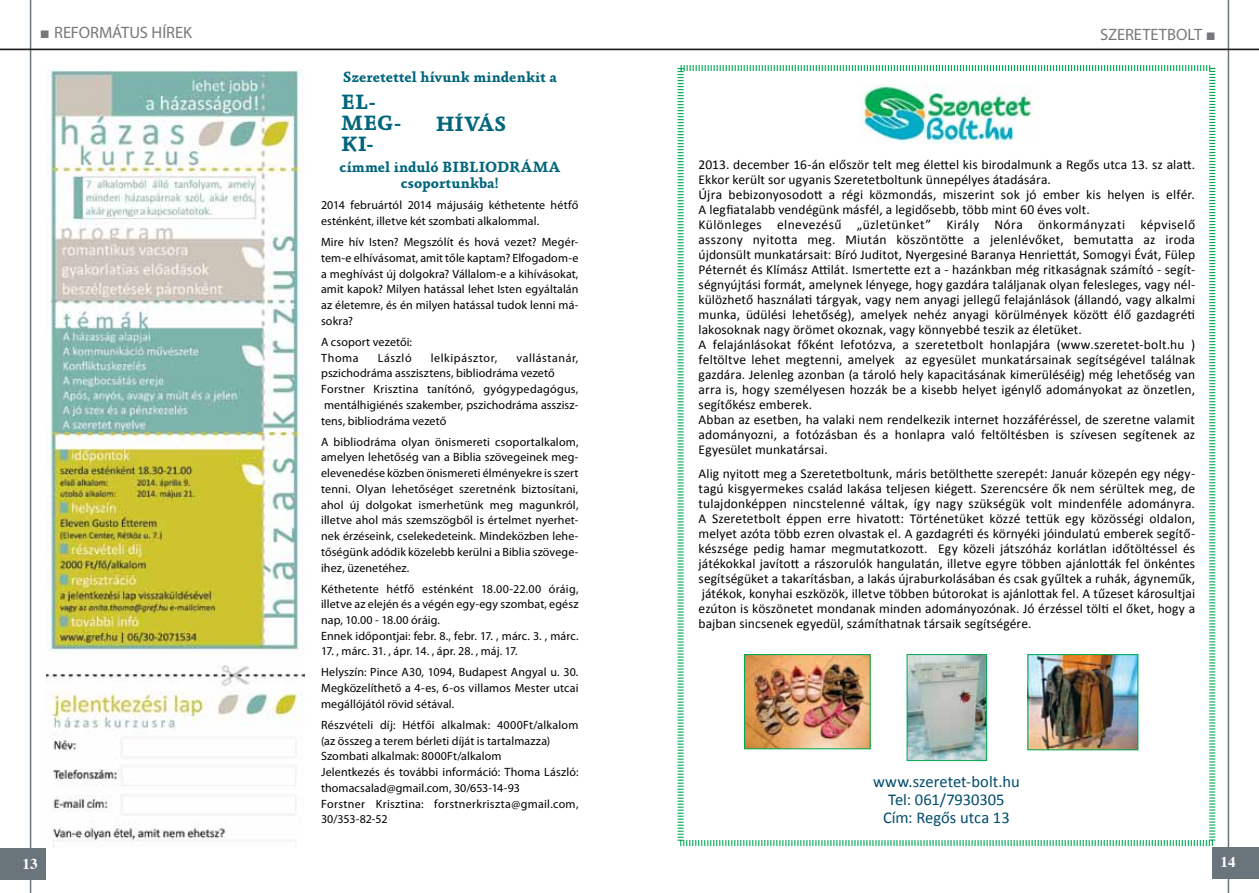
<style>
.page{position:relative;width:1259px;height:893px;background:#fff}
.page>*{position:absolute;margin:0;border:0;box-sizing:border-box;transform-origin:0 0}
.t1{font:700 21px/21px "Absara";letter-spacing:.005em;color:#00657c}
.t2{font:16.5px/18px "Calibri";color:#004c6c;text-align:center}
.t3{font:16.5px "Myriad Pro";letter-spacing:-.015em;color:#77787b}
.t4{font:700 15px/16.5px "Absara";letter-spacing:.01em;color:#00657c;text-align:center}
.t5{font:700 15px "Times";color:#fff}
.t6{font:13.5px/15px "Calibri";letter-spacing:.01em;color:#000}
.t7{font:12px/15.8px "Myriad Pro";letter-spacing:.01em;color:#000}
.t8{font:12px "Myriad Pro";letter-spacing:.055em;color:#000}
.s1{font-family:"Times New Roman"}
</style>
<div class="page">
<hr style="left:30px;top:0;width:1px;height:893px;background:#6a747b">
<div style="left:0;top:848px;width:46px;height:32px;background:#6a747b"></div>
<hr style="left:1227px;top:0;width:2px;height:893px;background:#6a747b">
<hr style="left:0;top:49px;width:1259px;height:1px;background:#000">
<div style="left:1212px;top:847px;width:47px;height:32px;background:#6a747b"></div>
<svg style="left:677px;top:65px;width:539px;height:782px"></svg>
<img style="left:860px;top:84px;width:173px;height:59px">
<img style="left:908px;top:656px;width:77px;height:103px">
<div style="left:906px;top:654px;width:81px;height:107px;border:1px solid #0a5"></div>
<img style="left:746px;top:656px;width:122px;height:91px">
<div style="left:744px;top:654px;width:126px;height:95px;border:1px solid #0a5"></div>
<img style="left:1029px;top:656px;width:107px;height:92px">
<div style="left:1027px;top:654px;width:111px;height:96px;border:1px solid #0a5"></div>
<img style="left:46px;top:70px;width:258px;height:778px">
<p class="t3" style="left:40px;top:22px;width:136px"><span class="s1">■</span> Református Hírek</p>
<p class="t3" style="left:1100px;top:24px;width:18px">Szeretetbo</p>
<p class="t3" style="left:1187px;top:24px;width:30px">lt <span class="s1">■</span></p>
<p class="t4" style="left:343px;top:69px;width:215px">Szeretettel hívunk mindenkit a</p>
<h1 class="t1" style="left:341px;top:92px;width:62px">El-<br>MEG-<br>KI-</h1>
<p class="t4" style="left:339px;top:159px;width:222px">címmel induló BIBLIODRÁMA csoportunkba!</p>
<p class="t7" style="left:321px;top:197px;width:259px">2014 februártól 2014 májusáig kéthetente hétfő esténként, illetve két szombati alkalommal.</p>
<p class="t7" style="left:321px;top:234px;width:259px;text-align:justify">Mire hív Isten? Megszólít és hová vezet? Megér&shy;tem-e elhívásomat, amit tőle kaptam? Elfogadom-e a meghívást új dolgokra? Vállalom-e a kihívásokat, amit kapok? Milyen hatással lehet Isten egyáltalán az életemre, és én milyen hatással tudok lenni má&shy;sokra?</p>
<p class="t7" style="left:321px;top:334px;width:92px">A csoport vezetői:<br>Thoma</p>
<h1 class="t1" style="left:436px;top:114px;width:72px">HÍVÁS</h1>
<p class="t7" style="left:321px;top:349px;width:259px;text-indent:195px">vallástanár, pszichodráma asszisztens, bibliodráma vezető Forstner Krisztina tanítónő, gyógypedagógus, mentálhigiénés szakember, pszichodráma asszisz&shy;tens, bibliodráma vezető</p>
<p class="t7" style="left:321px;top:433px;width:259px;text-align:justify">A bibliodráma olyan önismereti csoportalkalom, amelyen lehetőség van a Biblia szövegeinek meg&shy;elevenedése közben önismereti élményekre is szert tenni. Olyan lehetőséget szeretnénk biztosítani, ahol új dolgokat ismerhetünk meg magunkról, illetve ahol más szemszögből is értelmet nyerhet&shy;nek érzéseink, cselekedeteink. Mindeközben lehe&shy;tőségünk adódik közelebb kerülni a Biblia szövege&shy;ihez, üzenetéhez.</p>
<p class="t7" style="left:321px;top:580px;width:259px">Kéthetente hétfő esténként 18.00-22.00 óráig, illetve az elején és a végén egy-egy szombat, egész nap, 10.00 - 18.00 óráig.<br>Ennek időpontjai: febr. 8., febr. 17. , márc. 3. , márc.</p>
<p class="t7" style="left:321px;top:641px;width:259px;line-height:21px">17. , márc. 31. , ápr. 14. , ápr. 28. , máj. 17.<br>H elyszín: Pince A30, 1094, Budapest Angyal u. 30.</p>
<p class="t7" style="left:321px;top:680px;width:259px">Megközelíthető a 4-es, 6-os villamos Mester utcai megállójától rövid sétával.</p>
<p class="t7" style="left:321px;top:717px;width:259px">Részvételi díj: H étfői alkalmak: 4000Ft/alkalom (az összeg a terem bérleti díját is tartalmazza)<br>Szombati alkalmak: 8000Ft/alkalom<br>Jelentkezés és további információ: Thoma László: thomacsalad@gmail.com, 30/653-14-93<br>Forstner Krisztina: forstnerkriszta@gmail.com, 30/353-82-52</p>
<p class="t7" style="left:378px;top:349px;width:35px">László</p>
<p class="t8" style="left:431px;top:350px;width:68px">lelkipásztor,</p>
<p class="t6" style="left:698px;top:156px;width:498px">2013. december 16-án először telt meg élettel kis birodalmunk a Regős utca 13. sz alatt.<br>Ekkor került sor ugyanis Szeretetboltunk ünnepélyes átadására.<br>Újra bebizonyosodott a régi közmondás, miszerint sok jó ember kis helyen is elfér.<br>A legfiatalabb vendégünk másfél, a legidősebb, több mint 60 éves volt.<br>Különleges elnevezésű „üzletünket” Király Nóra önkormányzati képviselő asszony nyitotta meg. Miután köszöntötte a jelenlévőket, bemutatta az iroda újdonsült munkatársait: Bíró Juditot, Nyergesiné Baranya Henriettát, Somogyi Évát, Fülep Péternét és Klímász Attilát. Ismertette ezt a - hazánkban még ritkaságnak számító - segít&shy;ségnyújtási formát, amelynek lényege, hogy gazdára találjanak olyan felesleges, vagy nél&shy;külözhető használati tárgyak, vagy nem anyagi jellegű felajánlások (állandó, vagy alkalmi munka, üdülési lehetőség), amelyek nehéz anyagi körülmények között élő gazdagréti lakosoknak nagy örömet okoznak, vagy könnyebbé teszik az életüket.<br>A felajánlásokat főként lefotózva, a szeretetbolt honlapjára (www.szeretet-bolt.hu ) feltöltve lehet megtenni, amelyek az egyesület munkatársainak segítségével találnak gazdára. Jelenleg azonban (a tároló hely kapacitásának kimerüléséig) még lehetőség van arra is, hogy személyesen hozzák be a kisebb helyet igénylő adományokat az önzetlen, segítőkész emberek.<br>Abban az esetben, ha valaki nem rendelkezik internet hozzáféréssel, de szeretne valamit adományozni, a fotózásban és a honlapra való feltöltésben is szívesen segítenek az Egyesület munkatársai.</p>
<p class="t6" style="left:698px;top:465px;width:498px;text-align:justify">Alig nyitott meg a Szeretetboltunk, máris betölthette szerepét: Január közepén egy négy&shy;tagú kisgyermekes család lakása teljesen kiégett. Szerencsére ők nem sérültek meg, de tulajdonképpen nincstelenné váltak, így nagy szükségük volt mindenféle adományra.<br>A Szeretetbolt éppen erre hivatott: Történetüket közzé tettük egy közösségi oldalon, melyet azóta több ezren olvastak el. A gazdagréti és környéki jóindulatú emberek segítő&shy;készsége pedig hamar megmutatkozott. Egy közeli játszóház korlátlan időtöltéssel és játékokkal javított a rászorulók hangulatán, illetve egyre többen ajánlották fel önkéntes segítségüket a takarításban, a lakás újraburkolásában és csak gyűltek a ruhák, ágyneműk, játékok, konyhai eszközök, illetve többen bútorokat is ajánlottak fel. A tűzeset károsultjai ezúton is köszönetet mondanak minden adományozónak. Jó érzéssel tölti el őket, hogy a bajban sincsenek egyedül, számíthatnak társaik segítségére.</p>
<p class="t2" style="left:873px;top:771px;width:148px">www.szeretet-bolt.hu<br>Tel: 061/7930305<br>Cím: Regős utca 13</p>
<p class="t5" style="left:23px;top:849px;width:16px">13</p>
<p class="t5" style="left:1220px;top:848px;width:16px">14</p>
</div>
